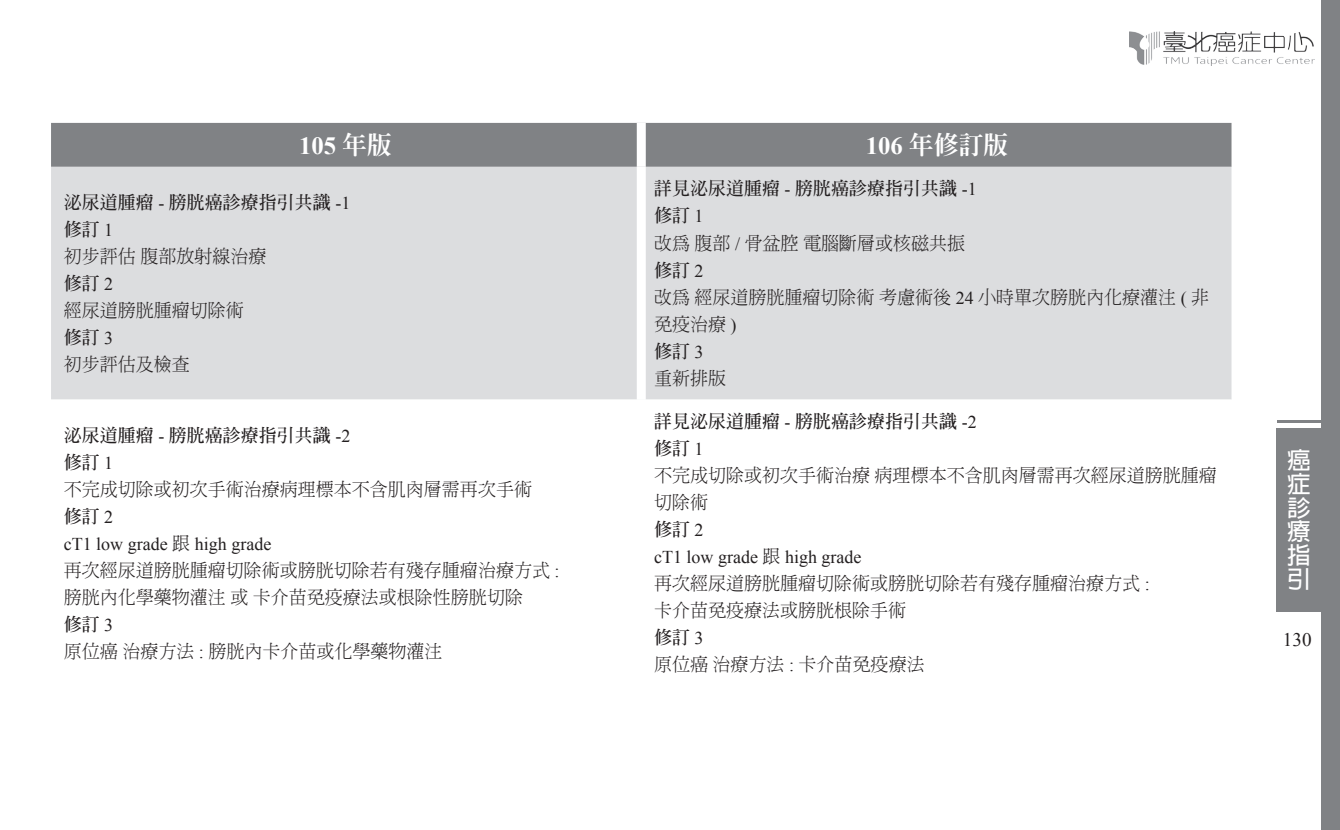
<style>
.page{position:relative;width:1340px;height:830px;background:#fff}
.page>*{position:absolute;margin:0;border:0;box-sizing:border-box;transform-origin:0 0}
.t1{font:800 24.75px "AR Ming B5";color:#fff}
.t2{font:700 24.75px "Times New Roman";color:#fff}
.t3{font:700 23.62px/23.6px "AR Hei B5";color:#fff;text-align:justify}
.t4{font:19.12px "Times New Roman";color:#231f20}
.t5{font:300 18px/27px "AR Ming B5";color:#231f20}
.t6{font:18px "Times New Roman";color:#231f20}
.s1{font-family:"AR Ming B5";font-weight:800}
.s2{font-family:"Times New Roman";font-weight:700}
.s3{font-weight:700}
.s4{font-family:"Times New Roman";font-weight:400}
.s5{font-family:"AR Ming B5";font-weight:300}
</style>
<div class="page">
<div style="left:1320px;top:0;width:19px;height:829px;background:#808285"></div>
<div style="left:1276px;top:427px;width:47px;height:184px;background:#808285"></div>
<hr style="left:1276px;top:420px;width:47px;height:3px;background:#808285">
<img style="left:1129px;top:31px;width:185px;height:34px">
<div style="left:51px;top:123px;width:1180px;height:44px;background:#808285"></div>
<div style="left:51px;top:167px;width:1180px;height:232px;background:#dcdddf"></div>
<div style="left:636px;top:123px;width:9px;height:44px;background:#fff"></div>
<div style="left:636px;top:167px;width:9px;height:232px;background:#fff"></div>
<h1 class="t2" style="left:299px;top:129px;width:94px">105 <span class="s1">年版</span></h1>
<h1 class="t1" style="left:865px;top:132px;width:144px"><span class="s2">106</span> 年修訂版</h1>
<p class="t5" style="left:64px;top:188px;width:288px"><span class="s3">泌尿道腫瘤</span> <span class="s4">-</span> <span class="s3">膀胱癌診療指引共識</span> <span class="s4">-1</span><span class="s3">修訂</span> <span class="s4">1<br></span>初步評估腹部放射線治療<br><span class="s3">修訂</span> <span class="s4">2<br></span>經尿道膀胱腫瘤切除術<br><span class="s3">修訂</span> <span class="s4">3<br></span>初步評估及檢查</p>
<p class="t5" style="left:654px;top:175px;width:556px"><span class="s3">詳見泌尿道腫瘤</span> <span class="s4">-</span> <span class="s3">膀胱癌診療指引共識</span> <span class="s4">-1<br></span><span class="s3">修訂</span> <span class="s4">1<br></span>改為腹部 <span class="s4">/</span> 骨盆腔電腦斷層或核磁共振<br><span class="s3">修訂</span> <span class="s4">2<br></span>改為經尿道膀胱腫瘤切除術考慮術後 <span class="s4">24</span> 小時單次膀胱內化療灌注 <span class="s4">(</span> 非免疫治療 <span class="s4">)<br></span><span class="s3">修訂</span> <span class="s4">3<br></span>重新排版</p>
<p class="t5" style="left:64px;top:421px;width:470px"><span class="s3">泌尿道腫瘤</span> <span class="s4">-</span> <span class="s3">膀胱癌診療指引共識</span> <span class="s4">-2<br></span><span class="s3">修訂</span> <span class="s4">1<br></span>不完成切除或初次手術治療病理標本不含肌肉層需再次手術<span class="s3">修訂</span> <span class="s4">2</span></p>
<p class="t6" style="left:64px;top:531px;width:209px">cT1 low grade <span class="s5">跟</span> high grade</p>
<p class="t5" style="left:64px;top:556px;width:497px">再次經尿道膀胱腫瘤切除術或膀胱切除若有殘存腫瘤治療方式 <span class="s4">:</span>膀胱內化學藥物灌注或卡介苗免疫療法或根除性膀胱切除<br><span class="s3">修訂</span> <span class="s4">3<br></span>原位癌治療方法 <span class="s4">:</span> 膀胱內卡介苗或化學藥物灌注</p>
<p class="t5" style="left:654px;top:407px;width:564px"><span class="s3">詳見泌尿道腫瘤</span> <span class="s4">-</span> <span class="s3">膀胱癌診療指引共識</span> <span class="s4">-2<br></span><span class="s3">修訂</span> <span class="s4">1<br></span>不完成切除或初次手術治療病理標本不含肌肉層需再次經尿道膀胱腫瘤切除術<br><span class="s3">修訂</span> <span class="s4">2</span></p>
<p class="t6" style="left:654px;top:545px;width:209px">cT1 low grade <span class="s5">跟</span> high grade</p>
<p class="t5" style="left:654px;top:569px;width:497px">再次經尿道膀胱腫瘤切除術或膀胱切除若有殘存腫瘤治療方式 <span class="s4">:</span>卡介苗免疫療法或膀胱根除手術<br><span class="s3">修訂</span> <span class="s4">3<br></span>原位癌治療方法 <span class="s4">:</span> 卡介苗免疫療法</p>
<h2 class="t3" style="left:1286px;top:448px;width:24px">癌症診療指引</h2>
<p class="t4" style="left:1282px;top:626px;width:30px">130</p>
</div>
